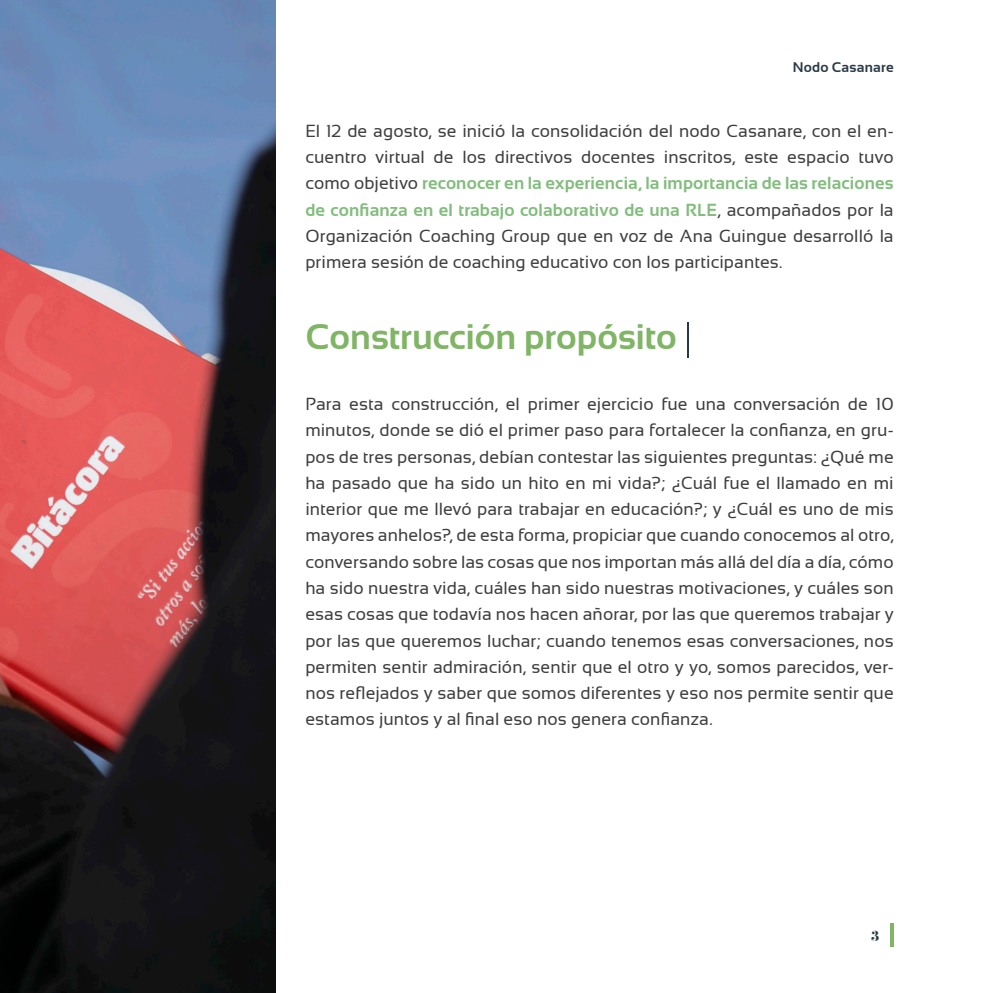
<style>
.page{position:relative;width:993px;height:993px;background:#fff}
.page>*{position:absolute;margin:0;border:0;box-sizing:border-box;transform-origin:0 0}
.Title___1{font:700 35.52px "Sansation";color:#80b566}
.Body_Text{font:17.5px/26.2px "Sansation";letter-spacing:.005em;color:#3e3e3f;text-align:justify}
.t1{font:700 14px "Sansation";letter-spacing:.015em;color:#293b47}
.t2{font:14px "Pistilli";color:#293b47}
.s1{font-weight:700;color:#83bd7e}
</style>
<div class="page">
<img style="left:0;top:0;width:275px;height:992px">
<svg style="left:890px;top:923px;width:3px;height:23px"></svg>
<hr style="left:687px;top:322px;width:2px;height:35px;background:#263947">
<p class="t1" style="left:792px;top:59px;width:102px">Nodo Casanare</p>
<p class="Body_Text" style="left:305px;top:118px;width:589px">El 12 de agosto, se inició la consolidación del nodo Casanare, con el en&shy;cuentro virtual de los directivos docentes inscritos, este espacio tuvo como objetivo <span class="s1">reconocer en la experiencia, la importancia de las relaciones de confianza en el trabajo colaborativo de una RLE</span>, acompañados por la Organización Coaching Group que en voz de Ana Guingue desarrolló la primera sesión de coaching educativo con los participantes.</p>
<p class="Title___1" style="left:305px;top:316px;width:373px">Construcción propósito</p>
<p class="Body_Text" style="left:305px;top:391px;width:589px">Para esta construcción, el primer ejercicio fue una conversación de 10 minutos, donde se dió el primer paso para fortalecer la confianza, en gru&shy;pos de tres personas, debían contestar las siguientes preguntas: ¿Qué me ha pasado que ha sido un hito en mi vida?; ¿Cuál fue el llamado en mi interior que me llevó para trabajar en educación?; y ¿Cuál es uno de mis mayores anhelos?, de esta forma, propiciar que cuando conocemos al otro, conversando sobre las cosas que nos importan más allá del día a día, cómo ha sido nuestra vida, cuáles han sido nuestras motivaciones, y cuáles son esas cosas que todavía nos hacen añorar, por las que queremos trabajar y por las que queremos luchar; cuando tenemos esas conversaciones, nos permiten sentir admiración, sentir que el otro y yo, somos parecidos, ver&shy;nos reflejados y saber que somos diferentes y eso nos permite sentir que estamos juntos y al final eso nos genera confianza.</p>
<p class="t2" style="left:870px;top:926px;width:10px">3</p>
</div>
